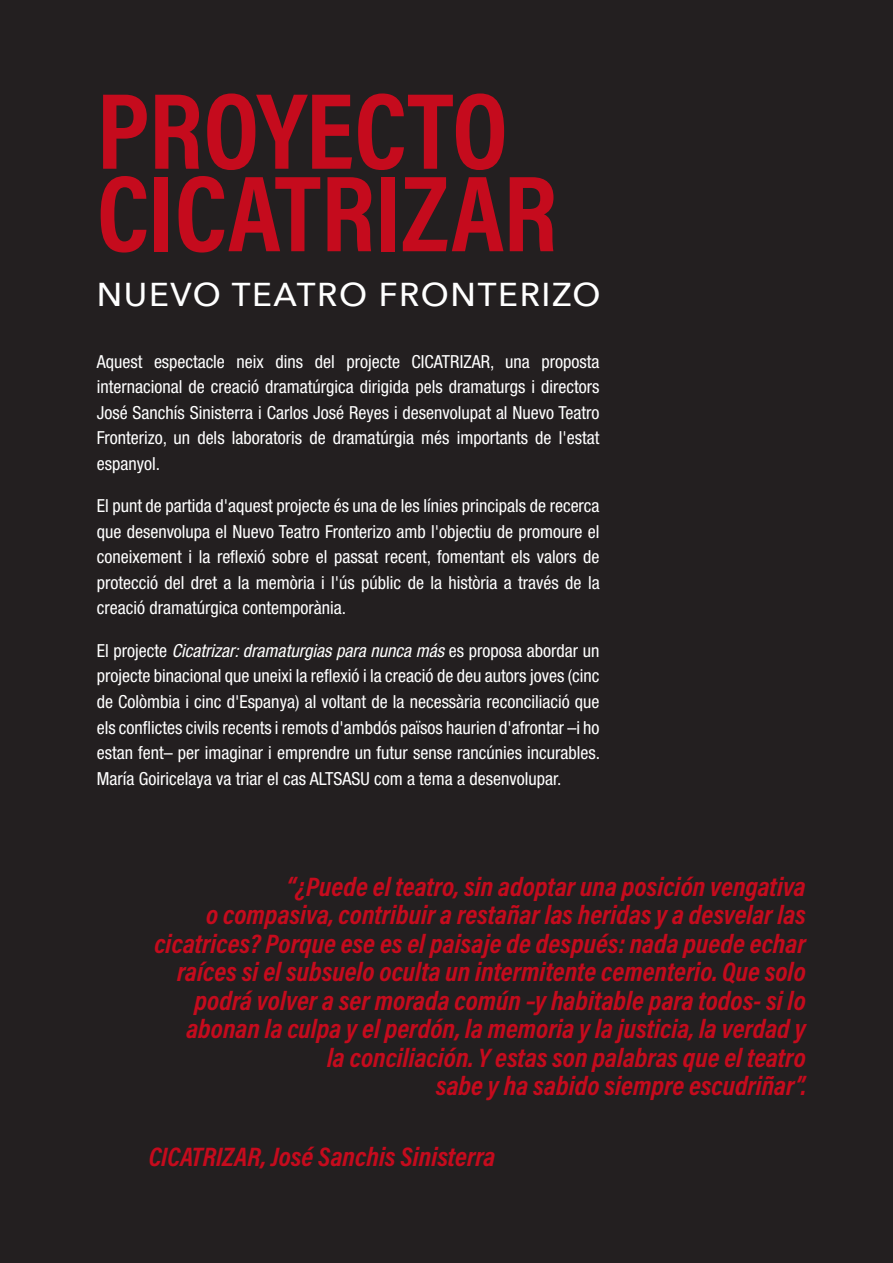
<style>
.page{position:relative;width:893px;height:1263px;background:#231f20}
.page>*{position:absolute;margin:0;border:0;box-sizing:border-box;transform-origin:0 0}
.TITOLS{font:109.5px/82.5px "Acumin Variable Concept";color:#c50b1d}
.t1{font:500 33px "Avenir Next";letter-spacing:.05em;color:#fff}
.TITOLS-2{font:27px/28.5px "Acumin Variable Concept";color:#c50b1d;text-align:right}
.text{font:condensed 18px/25.5px "Helvetica Neue LT Std";color:#fff;text-align:justify}
.s1{font-style:italic}
</style>
<div class="page">
<p class="TITOLS" style="left:97px;top:85px;width:462px">PROYECTO<br>CICATRIZAR</p>
<p class="t1" style="left:97px;top:266px;width:505px">NUEVO TEATRO FRONTERIZO</p>
<p class="text" style="left:97px;top:349px;width:504px">Aquest espectacle neix dins del projecte CICATRIZAR, una proposta internacional de creació dramatúrgica dirigida pels dramaturgs i directors José Sanchís Sinisterra i Carlos José Reyes i desenvolupat al Nuevo Teatro Fronterizo, un dels laboratoris de dramatúrgia més importants de l'estat espanyol.</p>
<p class="text" style="left:97px;top:493px;width:504px">El punt de partida d'aquest projecte és una de les línies principals de recerca que desenvolupa el Nuevo Teatro Fronterizo amb l'objectiu de promoure el coneixement i la reflexió sobre el passat recent, fomentant els valors de protecció del dret a la memòria i l'ús públic de la història a través de la creació dramatúrgica contemporània.</p>
<p class="text" style="left:97px;top:638px;width:505px">El projecte <span class="s1">Cicatrizar: dramaturgias para nunca más</span> es proposa abordar un projecte binacional que uneixi la reflexió i la creació de deu autors joves (cinc de Colòmbia i cinc d'Espanya) al voltant de la necessària reconciliació que els conflictes civils recents i remots d'ambdós països haurien d'afrontar –i ho estan fent– per imaginar i emprendre un futur sense rancúnies incurables.<br>María Goiricelaya va triar el cas ALTSASU com a tema a desenvolupar.</p>
<p class="TITOLS-2" style="left:154px;top:871px;width:653px">“¿Puede el teatro, sin adoptar una posición vengativa<br>o compasiva, contribuir a restañar las heridas y a desvelar las cicatrices? Porque ese es el paisaje de después: nada puede echar raíces si el subsuelo oculta un intermitente cementerio. Que solo podrá volver a ser morada común –y habitable para todos- si lo abonan la culpa y el perdón, la memoria y la justicia, la verdad y<br>la conciliación. Y estas son palabras que el teatro<br>sabe y ha sabido siempre escudriñar”.</p>
<p class="TITOLS-2" style="left:149px;top:1142px;width:348px">CICATRIZAR, José Sanchis Sinisterra</p>
</div>
